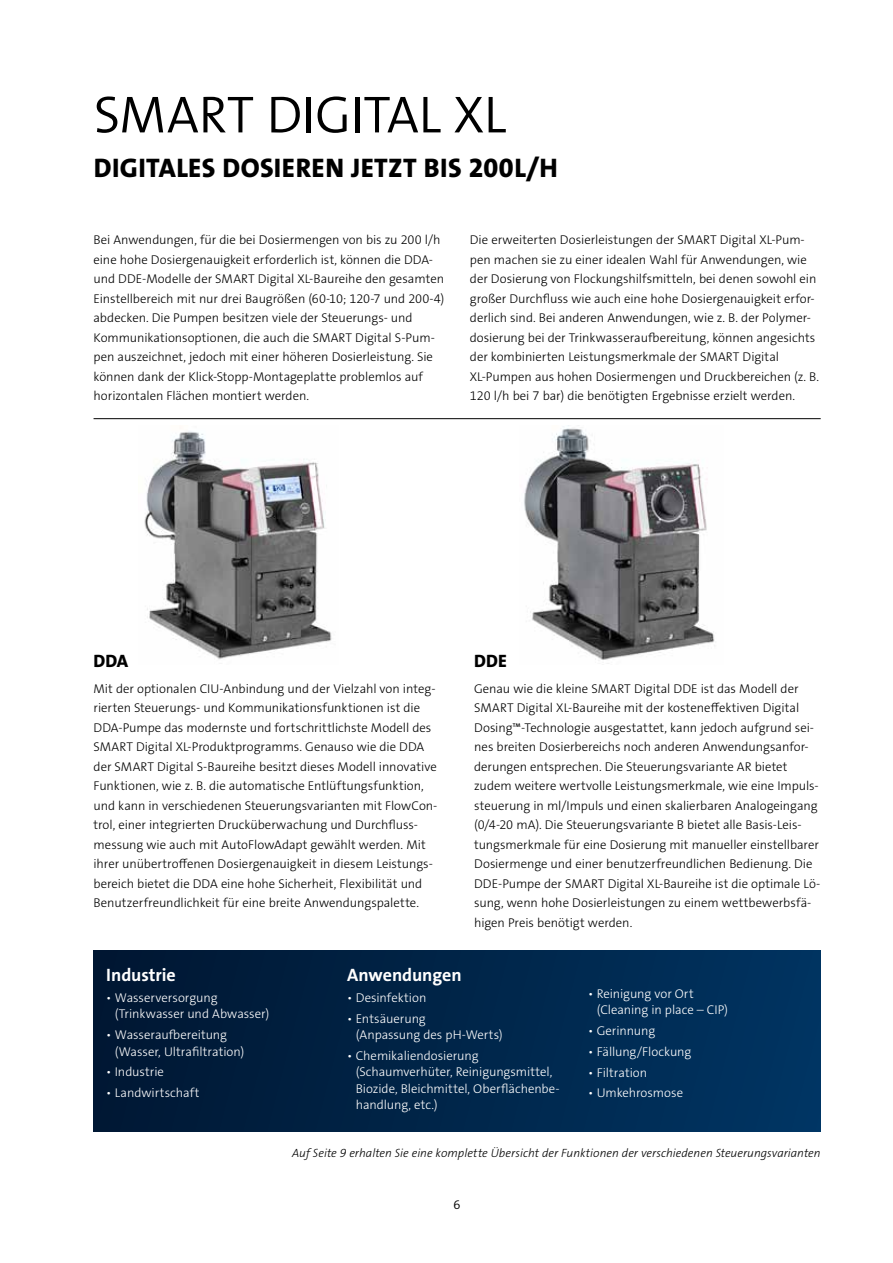
<style>
.page{position:relative;width:893px;height:1263px;background:#fff}
.page>*{position:absolute;margin:0;border:0;box-sizing:border-box;transform-origin:0 0}
.t1{font:52.5px "Grundfos The Sans V2 OT 4 SL";letter-spacing:-.01em;color:#000}
.t2{font:27px "Grundfos The Sans V2 OT 8 XB";letter-spacing:.015em;color:#000}
.t3{font:18px "Grundfos The Sans V2 OT 7 B";letter-spacing:-.005em;color:#fff}
.t4{font:18px "Grundfos The Sans V2 OT 8 XB";letter-spacing:.005em;color:#000}
.t5{font:12.75px/19.5px "Grundfos The Sans V2 OT 3 L";letter-spacing:-.005em;color:#000}
.t6{font:12.75px/16.5px "Grundfos The Sans V2 OT 3 L";letter-spacing:-.005em;color:#fff}
.t7{font:12.75px "Grundfos The Sans V2 OT 4 SL";color:#000}
.t8{font:12px "Grundfos The Sans V2 OT 3 L Italic";color:#000}
</style>
<div class="page">
<hr style="left:892px;top:0;width:1px;height:1263px;background:#72a4d1">
<img style="left:144px;top:431px;width:188px;height:229px">
<img style="left:524px;top:426px;width:191px;height:238px">
<div style="left:94px;top:951px;width:727px;height:180px;background:linear-gradient(to right,#001631,#003462)"></div>
<hr style="left:94px;top:418px;width:727px;height:1px;background:#000">
<h1 class="t1" style="left:94px;top:81px;width:414px">SMART DIGITAL XL</h1>
<h2 class="t2" style="left:94px;top:151px;width:466px">DIGITALES DOSIEREN JETZT BIS 200L/H</h2>
<p class="t5" style="left:94px;top:230px;width:352px">Bei Anwendungen, für die bei Dosiermengen von bis zu 200 l/h eine hohe Dosiergenauigkeit erforderlich ist, können die DDA&shy;und DDE-Modelle der SMART Digital XL-Baureihe den gesamten Einstellbereich mit nur drei Baugrößen (60-10; 120-7 und 200-4) abdecken. Die Pumpen besitzen viele der Steuerungs- und Kommunikationsoptionen, die auch die SMART Digital S-Pum&shy;pen auszeichnet, jedoch mit einer höheren Dosierleistung. Sie können dank der Klick-Stopp-Montageplatte problemlos auf horizontalen Flächen montiert werden.</p>
<p class="t5" style="left:470px;top:230px;width:351px">Die erweiterten Dosierleistungen der SMART Digital XL-Pum&shy;pen machen sie zu einer idealen Wahl für Anwendungen, wie der Dosierung von Flockungshilfsmitteln, bei denen sowohl ein großer Durchfluss wie auch eine hohe Dosiergenauigkeit erfor&shy;derlich sind. Bei anderen Anwendungen, wie z. B. der Polymer&shy;dosierung bei der Trinkwasseraufbereitung, können angesichts der kombinierten Leistungsmerkmale der SMART Digital XL-Pumpen aus hohen Dosiermengen und Druckbereichen (z. B.<br>120 l/h bei 7 bar) die benötigten Ergebnisse erzielt werden.</p>
<h3 class="t4" style="left:94px;top:649px;width:36px">DDA</h3>
<p class="t5" style="left:94px;top:679px;width:345px">Mit der optionalen CIU-Anbindung und der Vielzahl von integ&shy;rierten Steuerungs- und Kommunikationsfunktionen ist die DDA-Pumpe das modernste und fortschrittlichste Modell des SMART Digital XL-Produktprogramms. Genauso wie die DDA der SMART Digital S-Baureihe besitzt dieses Modell innovative Funktionen, wie z. B. die automatische Entlüftungsfunktion, und kann in verschiedenen Steuerungsvarianten mit FlowCon&shy;trol, einer integrierten Drucküberwachung und Durchfluss&shy;messung wie auch mit AutoFlowAdapt gewählt werden. Mit ihrer unübertroffenen Dosiergenauigkeit in diesem Leistungs&shy;bereich bietet die DDA eine hohe Sicherheit, Flexibilität und Benutzerfreundlichkeit für eine breite Anwendungspalette.</p>
<h3 class="t4" style="left:474px;top:649px;width:34px">DDE</h3>
<p class="t5" style="left:474px;top:679px;width:348px">Genau wie die kleine SMART Digital DDE ist das Modell der SMART Digital XL-Baureihe mit der kosteneffektiven Digital Dosing™-Technologie ausgestattet, kann jedoch aufgrund sei&shy;nes breiten Dosierbereichs noch anderen Anwendungsanfor&shy;derungen entsprechen. Die Steuerungsvariante AR bietet zudem weitere wertvolle Leistungsmerkmale, wie eine Impuls&shy;steuerung in ml/Impuls und einen skalierbaren Analogeingang (0/4-20 mA). Die Steuerungsvariante B bietet alle Basis-Leis&shy;tungsmerkmale für eine Dosierung mit manueller einstellbarer Dosiermenge und einer benutzerfreundlichen Bedienung. Die DDE-Pumpe der SMART Digital XL-Baureihe ist die optimale Lö&shy;sung, wenn hohe Dosierleistungen zu einem wettbewerbsfä&shy;higen Preis benötigt werden.</p>
<h3 class="t3" style="left:106px;top:963px;width:71px">Industrie</h3>
<p class="t6" style="left:115px;top:989px;width:156px;text-indent:-9px">• Wasserversorgung (Trinkwasser und Abwasser)</p>
<p class="t6" style="left:115px;top:1026px;width:131px;text-indent:-9px">• Wasseraufbereitung (Wasser, Ultrafiltration)</p>
<p class="t6" style="left:106px;top:1064px;width:59px">• Industrie</p>
<p class="t6" style="left:106px;top:1084px;width:95px">• Landwirtschaft</p>
<h3 class="t3" style="left:347px;top:963px;width:116px">Anwendungen</h3>
<p class="t6" style="left:347px;top:989px;width:81px">• Desinfektion</p>
<p class="t6" style="left:356px;top:1010px;width:148px;text-indent:-9px">• Entsäuerung<br>(Anpassung des pH-Werts)</p>
<p class="t6" style="left:356px;top:1047px;width:205px;text-indent:-9px">• Chemikaliendosierung (Schaumverhüter, Reinigungsmittel,<br>Biozide, Bleichmittel, Oberflächenbe&shy;handlung, etc.)</p>
<p class="t6" style="left:597px;top:985px;width:133px;text-indent:-9px">• Reinigung vor Ort (Cleaning in place – CIP)</p>
<p class="t6" style="left:588px;top:1023px;width:69px">• Gerinnung</p>
<p class="t6" style="left:588px;top:1043px;width:105px">• Fällung/Flockung</p>
<p class="t6" style="left:588px;top:1064px;width:61px">• Filtration</p>
<p class="t6" style="left:588px;top:1085px;width:96px">• Umkehrosmose</p>
<p class="t8" style="left:292px;top:1145px;width:530px">Auf Seite 9 erhalten Sie eine komplette Übersicht der Funktionen der verschiedenen Steuerungsvarianten</p>
<p class="t7" style="left:454px;top:1197px;width:9px">6</p>
</div>
